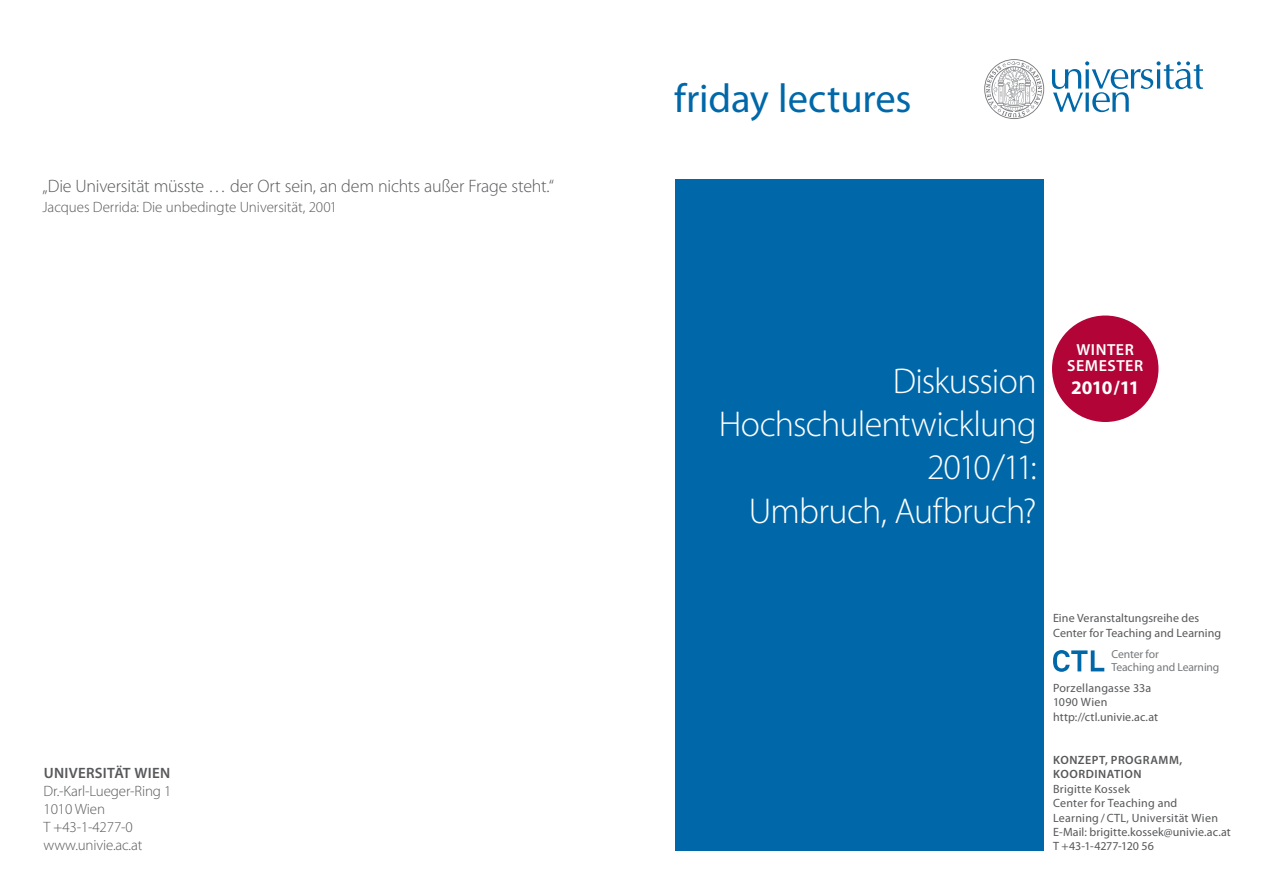
<style>
.page{position:relative;width:1263px;height:893px;background:#fff}
.page>*{position:absolute;margin:0;border:0;box-sizing:border-box;transform-origin:0 0}
.t1{font:40.5px "Myriad Pro";letter-spacing:-.005em;color:#0068a9}
.t2{font:300 36px/43.2px "Myriad Pro";letter-spacing:-.025em;color:#fff;text-align:right}
.t3{font:700 19.2px "Myriad Pro";letter-spacing:-.035em;color:#fff}
.t4{font:300 18px "Myriad Pro";letter-spacing:-.015em;color:#57585a}
.t5{font:600 16.05px/16px "Myriad Pro";letter-spacing:.03em;color:#fff;text-align:center}
.t6{font:300 15px/18px "Myriad Pro";letter-spacing:-.01em;color:#57585a}
.t7{font:600 15px "Myriad Pro";letter-spacing:.02em;color:#57585a}
.t8{font:12px/14.4px "Myriad Pro";letter-spacing:.01em;color:#57585a}
.t9{font:600 12px/14.4px "Myriad Pro";letter-spacing:.045em;color:#57585a}
.t10{font:11.7px/13px "Myriad Pro";letter-spacing:-.01em;color:#76787b}
</style>
<div class="page">
<div style="left:675px;top:179px;width:369px;height:671px;background:#0068a9"></div>
<svg style="left:1052px;top:61px;width:150px;height:51px"></svg>
<svg style="left:984px;top:59px;width:60px;height:60px"></svg>
<div style="left:1052px;top:315px;width:106px;height:107px;background:#b30437;border-radius:50%"></div>
<svg style="left:1053px;top:650px;width:51px;height:22px"></svg>
<h3 class="t4" style="left:43px;top:175px;width:513px">„Die Universität müsste … der Ort sein, an dem nichts außer Frage steht.“</h3>
<p class="t6" style="left:43px;top:198px;width:296px">Jacques Derrida: Die unbedingte Universität, 2001</p>
<p class="t7" style="left:44px;top:764px;width:128px">UNIVERSITÄT WIEN</p>
<p class="t6" style="left:44px;top:782px;width:129px">Dr.-Karl-Lueger-Ring 1<br>1010 Wien<br>T +43-1-4277-0 www.univie.ac.at</p>
<h1 class="t1" style="left:674px;top:73px;width:239px">friday lectures</h1>
<h2 class="t2" style="left:719px;top:359px;width:319px">Diskussion<br>Hochschulentwicklung<br>2010/11:<br>Umbruch, Aufbruch?</h2>
<h3 class="t5" style="left:1067px;top:341px;width:77px">WINTER<br>SEMESTER</h3>
<h3 class="t3" style="left:1071px;top:375px;width:70px">2010/11</h3>
<p class="t8" style="left:1053px;top:611px;width:170px">Eine Veranstaltungsreihe des<br>Center for Teaching and Learning</p>
<p class="t10" style="left:1111px;top:648px;width:109px">Center for<br>Teaching and Learning</p>
<p class="t8" style="left:1053px;top:681px;width:107px">Porzellangasse 33a<br>1090 Wien http://ctl.univie.ac.at</p>
<p class="t9" style="left:1053px;top:752px;width:131px">KONZEPT, PROGRAMM,<br>KOORDINATION</p>
<p class="t8" style="left:1053px;top:781px;width:179px">Brigitte Kossek<br>Center for Teaching and<br>Learning / CTL, Universität Wien<br>E-Mail: brigitte.kossek@univie.ac.at<br>T +43-1-4277-120 56</p>
</div>
